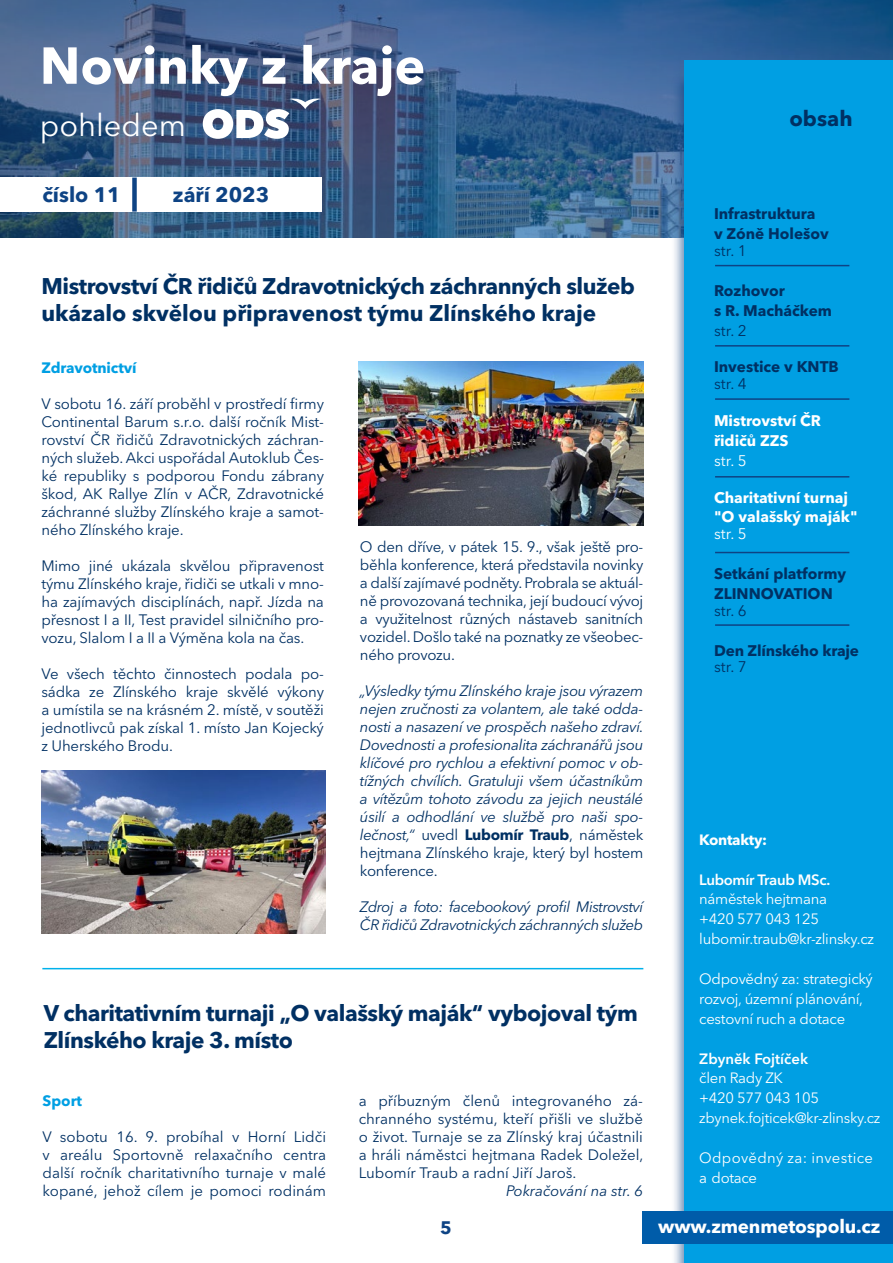
<style>
.page{position:relative;width:893px;height:1263px;background:#fff}
.page>*{position:absolute;margin:0;border:0;box-sizing:border-box;transform-origin:0 0}
.t1{font:700 51.45px "Avenir Next LT Pro";color:#fff}
.t2{font:30.9px "Avenir Next LT Pro";color:#fff}
.t3{font:700 22.5px/27px "Avenir Next LT Pro";letter-spacing:-.02em;color:#003063}
.t4{font:700 21.45px "Avenir Next LT Pro";color:#003063}
.t5{font:700 20.85px "Avenir Next LT Pro";color:#0e4384}
.t6{font:700 18.75px "Avenir Next LT Pro";letter-spacing:-.01em;color:#fff}
.t7{font:700 18px "Avenir Next LT Pro";color:#0e4384}
.t8{font:700 15.3px/20px "Avenir Next LT Pro";color:#003063}
.t9{font:700 15.3px/20px "Avenir Next LT Pro";color:#fff}
.t10{font:15.3px "Avenir Next LT Pro";color:#003063}
.t11{font:15.3px "Avenir Next LT Pro";color:#fff}
.t12{font:15px/18px "Avenir Next LT Pro";letter-spacing:-.01em;color:#003063;text-align:justify}
.t13{font:italic 15px/18px "Avenir Next LT Pro";letter-spacing:-.03em;color:#003063;text-align:justify}
.t14{font:700 15px "Avenir Next LT Pro";letter-spacing:-.01em;color:#009fe3}
.t15{font:italic 15px "Avenir Next LT Pro";color:#003063}
.t16{font:14.85px/20px "Avenir Next LT Pro";letter-spacing:-.02em;color:#fff}
.t17{font:14.85px/20px "Avenir Next LT Pro";letter-spacing:.02em;color:#fff}
.t18{font:600 14.85px "Avenir Next LT Pro";letter-spacing:-.02em;color:#fff}
.t19{font:600 14.85px "Avenir Next LT Pro";color:#fff}
.t20{font:700 14.85px "Avenir Next LT Pro";letter-spacing:-.02em;color:#fff}
.t21{font:14.7px "Avenir Next LT Pro";letter-spacing:-.02em;color:#fff}
.s1{font-style:normal}
.s2{font-weight:700;font-style:normal}
</style>
<div class="page">
<svg style="left:0;top:0;width:893px;height:237px;background:#3b5f8b"></svg>
<svg style="left:203px;top:97px;width:118px;height:42px"></svg>
<div style="left:0;top:178px;width:321px;height:34px;background:#fff"></div>
<div style="left:132px;top:178px;width:5px;height:34px;background:#0e4384"></div>
<div style="left:670px;top:73px;width:223px;height:1190px;background:#0e4384;opacity:.6"></div>
<div style="left:684px;top:61px;width:209px;height:1202px;background:#009fe3"></div>
<div style="left:642px;top:1211px;width:251px;height:33px;background:#005ca9"></div>
<hr style="left:715px;top:265px;width:134px;height:1px;background:#0e4384">
<hr style="left:715px;top:345px;width:134px;height:2px;background:#0e4384">
<hr style="left:715px;top:398px;width:134px;height:2px;background:#0e4384">
<hr style="left:715px;top:476px;width:134px;height:1px;background:#0e4384">
<hr style="left:715px;top:552px;width:134px;height:1px;background:#0e4384">
<hr style="left:715px;top:624px;width:134px;height:2px;background:#0e4384">
<hr style="left:42px;top:968px;width:601px;height:1px;background:#00b1eb">
<img style="left:41px;top:770px;width:284px;height:163px">
<img style="left:359px;top:361px;width:284px;height:164px">
<h1 class="t1" style="left:40px;top:34px;width:387px">Novinky z kraje</h1>
<h2 class="t2" style="left:40px;top:107px;width:148px">pohledem</h2>
<h3 class="t5" style="left:42px;top:182px;width:80px">číslo 11</h3>
<h3 class="t5" style="left:173px;top:182px;width:98px">září 2023</h3>
<h3 class="t3" style="left:41px;top:273px;width:595px">Mistrovství ČR řidičů Zdravotnických záchranných služeb ukázalo skvělou připravenost týmu Zlínského kraje</h3>
<p class="t14" style="left:41px;top:358px;width:97px">Zdravotnictví</p>
<p class="t12" style="left:41px;top:394px;width:284px">V sobotu 16. září proběhl v prostředí firmy Continental Barum s.r.o. další ročník Mist&shy;rovství ČR řidičů Zdravotnických záchran&shy;ných služeb. Akci uspořádal Autoklub Čes&shy;ké republiky s podporou Fondu zábrany škod, AK Rallye Zlín v AČR, Zdravotnické záchranné služby Zlínského kraje a samot&shy;ného Zlínského kraje.</p>
<p class="t12" style="left:41px;top:556px;width:284px">Mimo jiné ukázala skvělou připravenost týmu Zlínského kraje, řidiči se utkali v mno&shy;ha zajímavých disciplínách, např. Jízda na přesnost I a II, Test pravidel silničního pro&shy;vozu, Slalom I a II a Výměna kola na čas.</p>
<p class="t12" style="left:41px;top:664px;width:284px">Ve všech těchto činnostech podala po&shy;sádka ze Zlínského kraje skvělé výkony a umístila se na krásném 2. místě, v soutěži jednotlivců pak získal 1. místo Jan Kojecký z Uherského Brodu.</p>
<p class="t12" style="left:360px;top:538px;width:285px">O den dříve, v pátek 15. 9., však ještě pro&shy;běhla konference, která představila novinky a další zajímavé podněty. Probrala se aktuál&shy;ně provozovaná technika, její budoucí vývoj a využitelnost různých nástaveb sanitních vozidel. Došlo také na poznatky ze všeobec&shy;ného provozu.</p>
<p class="t13" style="left:360px;top:682px;width:285px">„Výsledky týmu Zlínského kraje jsou výrazem nejen zručnosti za volantem, ale také odda&shy;nosti a nasazení ve prospěch našeho zdraví.<br>Dovednosti a profesionalita záchranářů jsou klíčové pro rychlou a efektivní pomoc v ob&shy;tížných chvílích. Gratuluji všem účastníkům a vítězům tohoto závodu za jejich neustálé úsilí a odhodlání ve službě pro naši spo&shy;lečnost,“ <span class="s1">uvedl</span> <span class="s2">Lubomír Traub</span><span class="s1">, náměstek hejtmana Zlínského kraje, který byl hostem konference.</span></p>
<p class="t13" style="left:360px;top:898px;width:285px">Zdroj a foto: facebookový profil Mistrovství<br>ČR řidičů Zdravotnických záchranných služeb</p>
<h3 class="t3" style="left:44px;top:999px;width:596px">V charitativním turnaji „O valašský maják“ vybojoval tým<br>Zlínského kraje 3. místo</h3>
<p class="t14" style="left:43px;top:1092px;width:41px">Sport</p>
<p class="t12" style="left:43px;top:1128px;width:285px">V sobotu 16. 9. probíhal v Horní Lidči v areálu Sportovně relaxačního centra další ročník charitativního turnaje v malé kopané, jehož cílem je pomoci rodinám</p>
<p class="t12" style="left:359px;top:1092px;width:286px">a příbuzným členů integrovaného zá&shy;chranného systému, kteří přišli ve službě o život. Turnaje se za Zlínský kraj účastnili a hráli náměstci hejtmana Radek Doležel, Lubomír Traub a radní Jiří Jaroš.</p>
<p class="t15" style="left:506px;top:1182px;width:138px">Pokračování na str. 6</p>
<h3 class="t4" style="left:789px;top:105px;width:65px">obsah</h3>
<p class="t8" style="left:714px;top:204px;width:116px">Infrastruktura<br>v Zóně Holešov</p>
<p class="t10" style="left:714px;top:242px;width:34px">str. 1</p>
<p class="t8" style="left:714px;top:280px;width:120px">Rozhovor<br>s R. Macháčkem</p>
<p class="t10" style="left:714px;top:321px;width:34px">str. 2</p>
<p class="t8" style="left:714px;top:357px;width:126px">Investice v KNTB</p>
<p class="t10" style="left:714px;top:375px;width:34px">str. 4</p>
<p class="t9" style="left:714px;top:410px;width:108px">Mistrovství ČR řidičů ZZS</p>
<p class="t11" style="left:714px;top:451px;width:34px">str. 5</p>
<p class="t9" style="left:714px;top:487px;width:145px">Charitativní turnaj "O valašský maják"</p>
<p class="t11" style="left:714px;top:525px;width:34px">str. 5</p>
<p class="t8" style="left:714px;top:563px;width:134px">Setkání platformy<br>ZLINNOVATION</p>
<p class="t10" style="left:714px;top:601px;width:34px">str. 6</p>
<p class="t8" style="left:714px;top:640px;width:147px">Den Zlínského kraje</p>
<p class="t10" style="left:714px;top:658px;width:34px">str. 7</p>
<p class="t20" style="left:699px;top:830px;width:69px">Kontakty:</p>
<p class="t18" style="left:699px;top:870px;width:133px">Lubomír Traub MSc.</p>
<p class="t16" style="left:699px;top:889px;width:176px">náměstek hejtmana<br>+420 577 043 125 lubomir.traub@kr-zlinsky.cz</p>
<p class="t16" style="left:699px;top:969px;width:175px">Odpovědný za: strategický rozvoj, územní plánování, cestovní ruch a dotace</p>
<p class="t19" style="left:699px;top:1049px;width:110px">Zbyněk Fojtíček</p>
<p class="t16" style="left:699px;top:1068px;width:121px">člen Rady ZK +420 577 043 105</p>
<p class="t21" style="left:699px;top:1109px;width:183px">zbynek.fojticek@kr-zlinsky.cz</p>
<p class="t17" style="left:699px;top:1148px;width:175px">Odpovědný za: investice a dotace</p>
<p class="t7" style="left:440px;top:1217px;width:13px">5</p>
<p class="t6" style="left:658px;top:1215px;width:224px">www.zmenmetospolu.cz</p>
</div>
